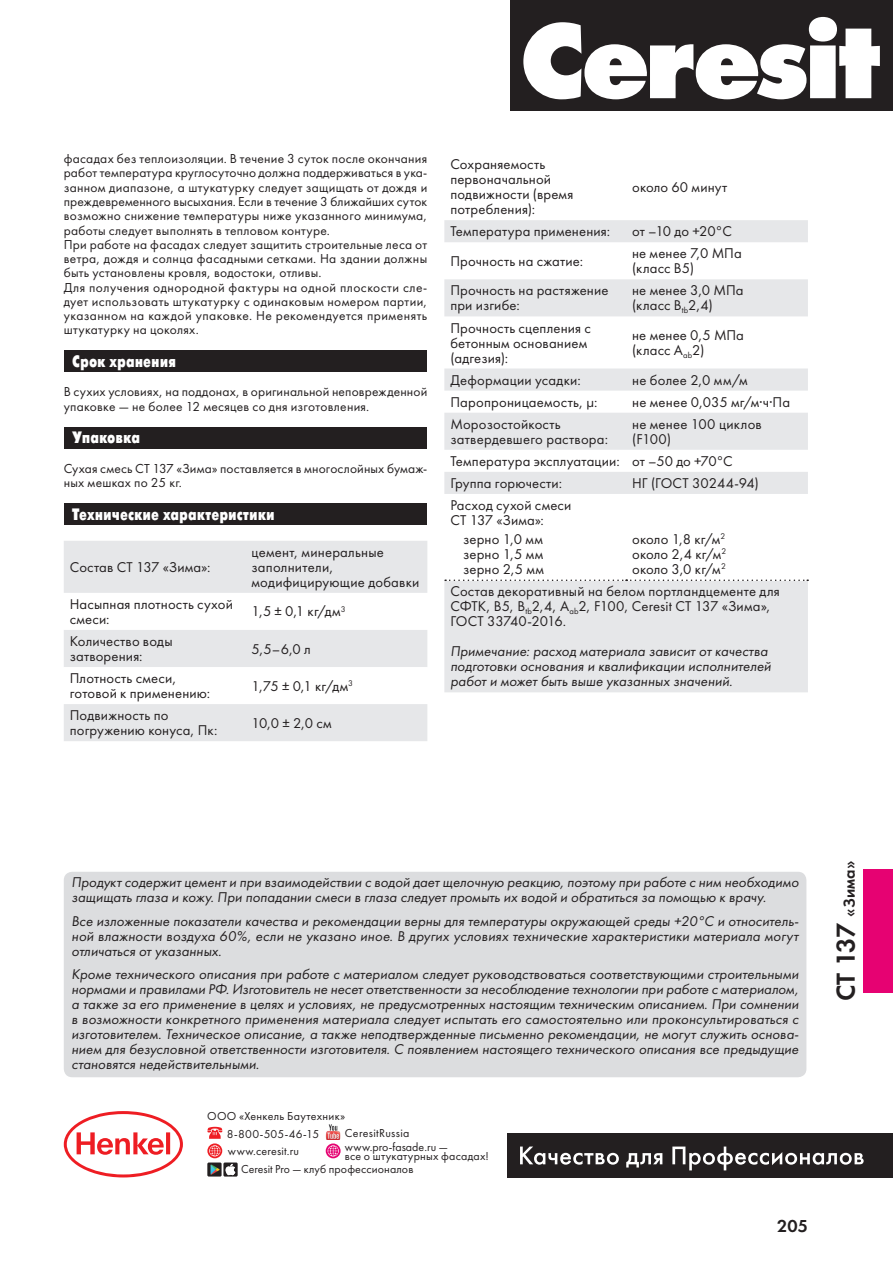
<style>
.page{position:relative;width:893px;height:1263px;background:#fff}
.page>*{position:absolute;margin:0;border:0;box-sizing:border-box;transform-origin:0 0}
.t1{font:18px "Futura Demi C";color:#231f20}
.t2{font:16.5px "Futura Futuris Cond Extra Bold C";color:#fff}
.t3{font:16.5px "Futura Demi C";color:#231f20}
.t4{font:italic 14.7px/15px "Futura Book C";letter-spacing:.005em;color:#231f20}
.t5{font:14.7px/15px "Futura Book C";letter-spacing:.01em;color:#231f20}
.t6{font:13.5px/14.2px "Futura Book C";letter-spacing:.02em;color:#231f20}
.t7{font:12px/18px "Futura Book C";letter-spacing:.015em;color:#231f20;text-align:center}
.s1{font-size:27px}
</style>
<div class="page">
<svg style="left:64px;top:1111px;width:119px;height:66px"></svg>
<div style="left:507px;top:1133px;width:386px;height:45px;background:#231f20"></div>
<svg style="left:520px;top:1146px;width:99px;height:19px"></svg>
<svg style="left:626px;top:1153px;width:36px;height:14px"></svg>
<svg style="left:672px;top:1146px;width:192px;height:24px"></svg>
<div style="left:510px;top:0;width:383px;height:111px;background:#231f20"></div>
<svg style="left:523px;top:17px;width:357px;height:82px"></svg>
<img style="left:325px;top:1124px;width:16px;height:16px">
<img style="left:207px;top:1162px;width:15px;height:14px">
<svg style="left:223px;top:1162px;width:15px;height:14px"></svg>
<svg style="left:207px;top:1127px;width:15px;height:12px"></svg>
<svg style="left:207px;top:1143px;width:15px;height:15px"></svg>
<svg style="left:209px;top:1145px;width:11px;height:11px"></svg>
<svg style="left:326px;top:1143px;width:15px;height:15px"></svg>
<svg style="left:328px;top:1145px;width:11px;height:11px"></svg>
<div style="left:64px;top:350px;width:363px;height:22px;background:#231f20"></div>
<div style="left:64px;top:427px;width:363px;height:21px;background:#231f20"></div>
<div style="left:64px;top:503px;width:363px;height:22px;background:#231f20"></div>
<svg style="left:64px;top:541px;width:363px;height:200px;fill:#e6e7e9"></svg>
<svg style="left:444px;top:220px;width:364px;height:472px;fill:#e6e7e9"></svg>
<svg style="left:445px;top:579px;width:363px;height:2px"></svg>
<div style="left:864px;top:869px;width:29px;height:124px;background:#e60272"></div>
<div style="left:64px;top:872px;width:742px;height:205px;background:#dcdddf;border-radius:9px"></div>
<p class="t6" style="left:64px;top:152px;width:365px">фасадах без теплоизоляции. В течение 3 суток после окончания работ температура круглосуточно должна поддерживаться в ука&shy;занном диапазоне, а штукатурку следует защищать от дождя и преждевременного высыхания. Если в течение 3 ближайших суток возможно снижение температуры ниже указанного минимума, работы следует выполнять в тепловом контуре.<br>При работе на фасадах следует защитить строительные леса от ветра, дождя и солнца фасадными сетками. На здании должны быть установлены кровля, водостоки, отливы.<br>Для получения однородной фактуры на одной плоскости сле&shy;дует использовать штукатурку с одинаковым номером партии, указанном на каждой упаковке. Не рекомендуется применять штукатурку на цоколях.</p>
<p class="t2" style="left:72px;top:352px;width:105px">Срок хранения</p>
<p class="t6" style="left:64px;top:385px;width:365px">В сухих условиях, на поддонах, в оригинальной неповрежденной упаковке — не более 12 месяцев со дня изготовления.</p>
<p class="t2" style="left:72px;top:429px;width:69px">Упаковка</p>
<p class="t6" style="left:64px;top:461px;width:365px">Сухая смесь CT 137 «Зима» поставляется в многослойных бумаж&shy;ных мешках по 25 кг.</p>
<p class="t2" style="left:72px;top:505px;width:204px">Технические характеристики</p>
<p class="t5" style="left:70px;top:560px;width:142px">Состав CT 137 «Зима»:</p>
<p class="t5" style="left:252px;top:545px;width:169px">цемент, минеральные заполнители, модифицирующие добавки</p>
<p class="t5" style="left:70px;top:597px;width:165px">Насыпная плотность сухой смеси:</p>
<p class="t5" style="left:252px;top:604px;width:96px">1,5 ± 0,1 кг/дм<sup>3</sup></p>
<p class="t5" style="left:70px;top:634px;width:104px">Количество воды затворения:</p>
<p class="t5" style="left:252px;top:641px;width:61px">5,5–6,0 л</p>
<p class="t5" style="left:70px;top:671px;width:142px">Плотность смеси, готовой к применению:</p>
<p class="t5" style="left:252px;top:678px;width:103px">1,75 ± 0,1 кг/дм<sup>3</sup></p>
<p class="t5" style="left:70px;top:708px;width:149px">Подвижность по погружению конуса, Пк:</p>
<p class="t5" style="left:252px;top:715px;width:82px">10,0 ± 2,0 см</p>
<p class="t5" style="left:450px;top:157px;width:125px">Сохраняемость первоначальной подвижности (время потребления):</p>
<p class="t5" style="left:632px;top:180px;width:97px">около 60 минут</p>
<p class="t5" style="left:450px;top:224px;width:161px">Температура применения:</p>
<p class="t5" style="left:632px;top:224px;width:101px">от –10 до +20°C</p>
<p class="t5" style="left:450px;top:254px;width:134px">Прочность на сжатие:</p>
<p class="t5" style="left:632px;top:246px;width:111px">не менее 7,0 МПа (класс B5)</p>
<p class="t5" style="left:450px;top:283px;width:160px">Прочность на растяжение при изгибе:</p>
<p class="t5" style="left:632px;top:283px;width:113px">не менее 3,0 МПа (класс B<sub>tb</sub>2,4)</p>
<p class="t5" style="left:450px;top:320px;width:142px">Прочность сцепления с бетонным основанием (адгезия):</p>
<p class="t5" style="left:632px;top:328px;width:113px">не менее 0,5 МПа (класс A<sub>ab</sub>2)</p>
<p class="t5" style="left:450px;top:372px;width:132px">Деформации усадки:</p>
<p class="t5" style="left:632px;top:372px;width:117px">не более 2,0 мм/м</p>
<p class="t5" style="left:450px;top:395px;width:149px">Паропроницаемость, µ:</p>
<p class="t5" style="left:632px;top:395px;width:160px">не менее 0,035 мг/м·ч·Па</p>
<p class="t5" style="left:450px;top:417px;width:159px">Морозостойкость затвердевшего раствора:</p>
<p class="t5" style="left:632px;top:417px;width:131px">не менее 100 циклов (F100)</p>
<p class="t5" style="left:450px;top:450px;width:284px;line-height:22px">Температура эксплуатации: от –50 до +70°С<br>Группа горючести:</p>
<p class="t5" style="left:632px;top:476px;width:128px">НГ (ГОСТ 30244-94)</p>
<p class="t5" style="left:450px;top:498px;width:123px">Расход сухой смеси<br>CT 137 «Зима»:</p>
<p class="t5" style="left:463px;top:532px;width:82px;text-align:justify">зерно 1,0 мм зерно 1,5 мм зерно 2,5 мм</p>
<p class="t5" style="left:632px;top:532px;width:96px;text-align:justify">около 1,8 кг/м<sup>2 </sup>около 2,4 кг/м<sup>2 </sup>около 3,0 кг/м<sup>2</sup></p>
<p class="t5" style="left:450px;top:584px;width:331px">Состав декоративный на белом портландцементе для<br>СФТК, B5, B<sub>tb</sub>2,4, A<sub>ab</sub>2, F100, Ceresit CT 137 «Зима»,<br>ГОСТ 33740-2016.</p>
<p class="t4" style="left:450px;top:644px;width:322px">Примечание: расход материала зависит от качества подготовки основания и квалификации исполнителей работ и может быть выше указанных значений.</p>
<p class="t4" style="left:72px;top:875px;width:729px">Продукт содержит цемент и при взаимодействии с водой дает щелочную реакцию, поэтому при работе с ним необходимо защищать глаза и кожу. При попадании смеси в глаза следует промыть их водой и обратиться за помощью к врачу.</p>
<p class="t4" style="left:72px;top:913px;width:729px;text-align:justify">Все изложенные показатели качества и рекомендации верны для температуры окружающей среды +20°C и относитель&shy;ной влажности воздуха 60%, если не указано иное. В других условиях технические характеристики материала могут отличаться от указанных.</p>
<p class="t4" style="left:72px;top:967px;width:729px;text-align:justify">Кроме технического описания при работе с материалом следует руководствоваться соответствующими строительными нормами и правилами РФ. Изготовитель не несет ответственности за несоблюдение технологии при работе с материалом, а также за его применение в целях и условиях, не предусмотренных настоящим техническим описанием. При сомнении в возможности конкретного применения материала следует испытать его самостоятельно или проконсультироваться с изготовителем. Техническое описание, а также неподтвержденные письменно рекомендации, не могут служить основа&shy;нием для безусловной ответственности изготовителя. С появлением настоящего технического описания все предыдущие становятся недействительными.</p>
<p class="t7" style="left:207px;top:1107px;width:139px">ООО «Хенкель Баутехник»<br>8-800-505-46-15</p>
<p class="t7" style="left:345px;top:1124px;width:66px">CeresitRussia</p>
<p class="t7" style="left:228px;top:1142px;width:73px">www.ceresit.ru</p>
<p class="t7" style="left:345px;top:1142px;width:146px;line-height:9.4px;text-align:left">www.pro-fasade.ru —<br>все о штукатурных фасадах!</p>
<p class="t7" style="left:241px;top:1160px;width:174px">Ceresit Pro — клуб профессионалов</p>
<p class="t1" style="left:777px;top:1215px;width:32px">205</p>
<p class="t3" style="left:840px;top:1001px;width:142px;rotate:-90deg"><span class="s1">CT 137</span> «Зима»</p>
</div>
